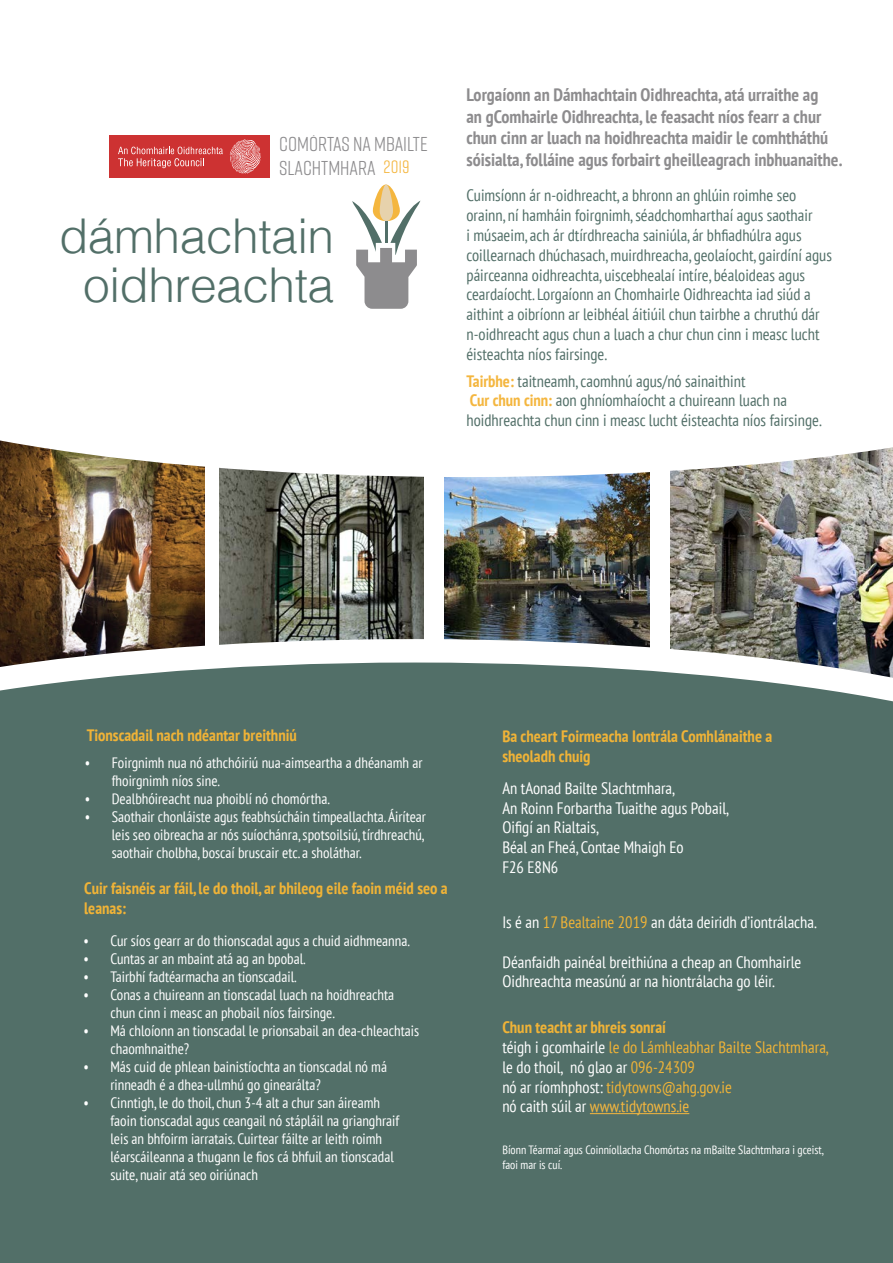
<style>
.page{position:relative;width:893px;height:1263px;background:#fff}
.page>*{position:absolute;margin:0;border:0;box-sizing:border-box;transform-origin:0 0}
.t1{font:300 48px/49.1px "Helvetica";letter-spacing:-.01em;color:#526f68;text-align:center}
.t2{font:20.1px/24.2px "Rift";color:#8d8c8e}
.t3{font:700 condensed 18px/21.6px "PT Sans";color:#8d8c8e}
.t4{font:condensed 16.5px/19.8px "PT Sans";color:#526f68}
.t5{font:condensed 16.5px/19.8px "PT Sans";color:#fff}
.t6{font:700 condensed 16.5px/19.8px "PT Sans";color:#f0b337}
.t7{font:condensed 16.5px "PT Sans";color:#f0b337}
.t8{font:condensed 16.5px "PT Sans";color:#f4b63f}
.t9{font:condensed 15px/18px "PT Sans";color:#fff}
.t10{font:condensed 12px/14.4px "PT Sans";color:#fff}
.s1{font-size:17.85px;color:#f4b63f}
.s2{font-weight:700;color:#f4b63f}
.s3{color:#f0b337}
.s4{color:#fff}
</style>
<div class="page">
<img style="left:220px;top:477px;width:203px;height:162px">
<img style="left:670px;top:477px;width:223px;height:162px">
<img style="left:444px;top:477px;width:206px;height:162px">
<img style="left:0;top:477px;width:204px;height:162px">
<div style="left:0;top:857px;width:893px;height:406px;background:#526f68"></div>
<svg style="left:0;top:639px;width:893px;height:23px"></svg>
<div style="left:0;top:662px;width:893px;height:195px;background:#526f68"></div>
<hr style="left:590px;top:1113px;width:99px;height:1px;background:#f4b63f">
<svg style="left:0;top:200px;width:893px;height:277px"></svg>
<div style="left:109px;top:135px;width:160px;height:43px;background:#cd3232"></div>
<svg style="left:118px;top:147px;width:105px;height:21px"></svg>
<svg style="left:230px;top:139px;width:31px;height:35px"></svg>
<svg style="left:352px;top:185px;width:68px;height:124px"></svg>
<div style="left:83px;top:823px;width:14px;height:14px;background:#526f68"></div>
<p class="t2" style="left:279px;top:131px;width:150px">COMÓRTAS NA MBAILTE<br>SLACHTMHARA <span class="s1">2019</span></p>
<p class="t1" style="left:59px;top:208px;width:277px">dámhachtain oidhreachta</p>
<p class="t3" style="left:466px;top:83px;width:377px">Lorgaíonn an Dámhachtain Oidhreachta, atá urraithe ag<br>an gComhairle Oidhreachta, le feasacht níos fearr a chur chun cinn ar luach na hoidhreachta maidir le comhtháthú sóisialta, folláine agus forbairt gheilleagrach inbhuanaithe.</p>
<p class="t4" style="left:466px;top:185px;width:367px">Cuimsíonn ár n-oidhreacht, a bhronn an ghlúin roimhe seo orainn, ní hamháin foirgnimh, séadchomharthaí agus saothair<br>i músaeim, ach ár dtírdhreacha sainiúla, ár bhfiadhúlra agus coillearnach dhúchasach, muirdhreacha, geolaíocht, gairdíní agus páirceanna oidhreachta, uiscebhealaí intíre, béaloideas agus ceardaíocht. Lorgaíonn an Chomhairle Oidhreachta iad siúd a aithint a oibríonn ar leibhéal áitiúil chun tairbhe a chruthú dár n-oidhreacht agus chun a luach a chur chun cinn i measc lucht éisteachta níos fairsinge.</p>
<p class="t4" style="left:466px;top:371px;width:281px"><span class="s2">Tairbhe:</span> taitneamh, caomhnú agus/nó sainaithint</p>
<p class="t4" style="left:466px;top:390px;width:357px"><span class="s2">Cur chun cinn:</span> aon ghníomhaíocht a chuireann luach na hoidhreachta chun cinn i measc lucht éisteachta níos fairsinge.</p>
<p class="t6" style="left:87px;top:725px;width:212px">Tionscadail nach ndéantar breithniú</p>
<p class="t9" style="left:112px;top:753px;width:312px;text-indent:-27px">• Foirgnimh nua nó athchóiriú nua-aimseartha a dhéanamh ar fhoirgnimh níos sine.</p>
<p class="t9" style="left:85px;top:789px;width:246px">• Dealbhóireacht nua phoiblí nó chomórtha.</p>
<p class="t9" style="left:112px;top:807px;width:316px;text-align:justify;text-indent:-27px">• Saothair chonláiste agus feabhsúcháin timpeallachta. Áirítear leis seo oibreacha ar nós suíochánra, spotsoilsiú, tírdhreachú, saothair cholbha, boscaí bruscair etc. a sholáthar.</p>
<p class="t6" style="left:84px;top:878px;width:365px">Cuir faisnéis ar fáil, le do thoil, ar bhileog eile faoin méid seo a leanas:</p>
<p class="t9" style="left:83px;top:931px;width:328px">• Cur síos gearr ar do thionscadal agus a chuid aidhmeanna.</p>
<p class="t9" style="left:83px;top:949px;width:224px">• Cuntas ar an mbaint atá ag an bpobal.</p>
<p class="t9" style="left:83px;top:967px;width:215px">• Tairbhí fadtéarmacha an tionscadail.</p>
<p class="t9" style="left:110px;top:985px;width:285px;text-indent:-27px">• Conas a chuireann an tionscadal luach na hoidhreachta chun cinn i measc an phobail níos fairsinge.</p>
<p class="t9" style="left:110px;top:1021px;width:310px;text-indent:-27px">• Má chloíonn an tionscadal le prionsabail an dea-chleachtais chaomhnaithe?</p>
<p class="t9" style="left:110px;top:1057px;width:278px;text-indent:-27px">• Más cuid de phlean bainistíochta an tionscadal nó má rinneadh é a dhea-ullmhú go ginearálta?</p>
<p class="t9" style="left:110px;top:1093px;width:290px;text-indent:-27px">• Cinntigh, le do thoil, chun 3-4 alt a chur san áireamh faoin tionscadal agus ceangail nó stápláil na grianghraif leis an bhfoirm iarratais. Cuirtear fáilte ar leith roimh léarscáileanna a thugann le fios cá bhfuil an tionscadal suite, nuair atá seo oiriúnach</p>
<p class="t6" style="left:502px;top:726px;width:271px">Ba cheart Foirmeacha Iontrála Comhlánaithe a</p>
<p class="t6" style="left:502px;top:746px;width:90px">sheoladh chuig</p>
<p class="t5" style="left:502px;top:778px;width:174px">An tAonad Bailte Slachtmhara,</p>
<p class="t5" style="left:502px;top:797px;width:228px">An Roinn Forbartha Tuaithe agus Pobail,</p>
<p class="t5" style="left:502px;top:817px;width:98px">Oifigí an Rialtais,</p>
<p class="t5" style="left:502px;top:837px;width:183px">Béal an Fheá, Contae Mhaigh Eo</p>
<p class="t5" style="left:502px;top:857px;width:57px">F26 E8N6</p>
<p class="t5" style="left:502px;top:912px;width:316px">Is é an <span class="s3">17 Bealtaine 2019</span> an dáta deiridh d’iontrálacha.</p>
<p class="t5" style="left:502px;top:951px;width:300px">Déanfaidh painéal breithiúna a cheap an Chomhairle<br>Oidhreachta measúnú ar na hiontrálacha go léir.</p>
<p class="t6" style="left:502px;top:1017px;width:165px">Chun teacht ar bhreis sonraí</p>
<p class="t7" style="left:502px;top:1036px;width:328px"><span class="s4">téigh i gcomhairle</span> le do Lámhleabhar Bailte Slachtmhara,</p>
<p class="t5" style="left:502px;top:1057px;width:194px">le do thoil, nó glao ar <span class="s3">096-24309</span></p>
<p class="t7" style="left:502px;top:1076px;width:231px"><span class="s4">nó ar ríomhphost:</span> tidytowns@ahg.gov.ie</p>
<p class="t8" style="left:502px;top:1096px;width:188px"><span class="s4">nó caith súil ar</span> www.tidytowns.ie</p>
<p class="t10" style="left:502px;top:1143px;width:323px">Bíonn Téarmaí agus Coinníollacha Chomórtas na mBailte Slachtmhara i gceist, faoi mar is cuí.</p>
</div>
